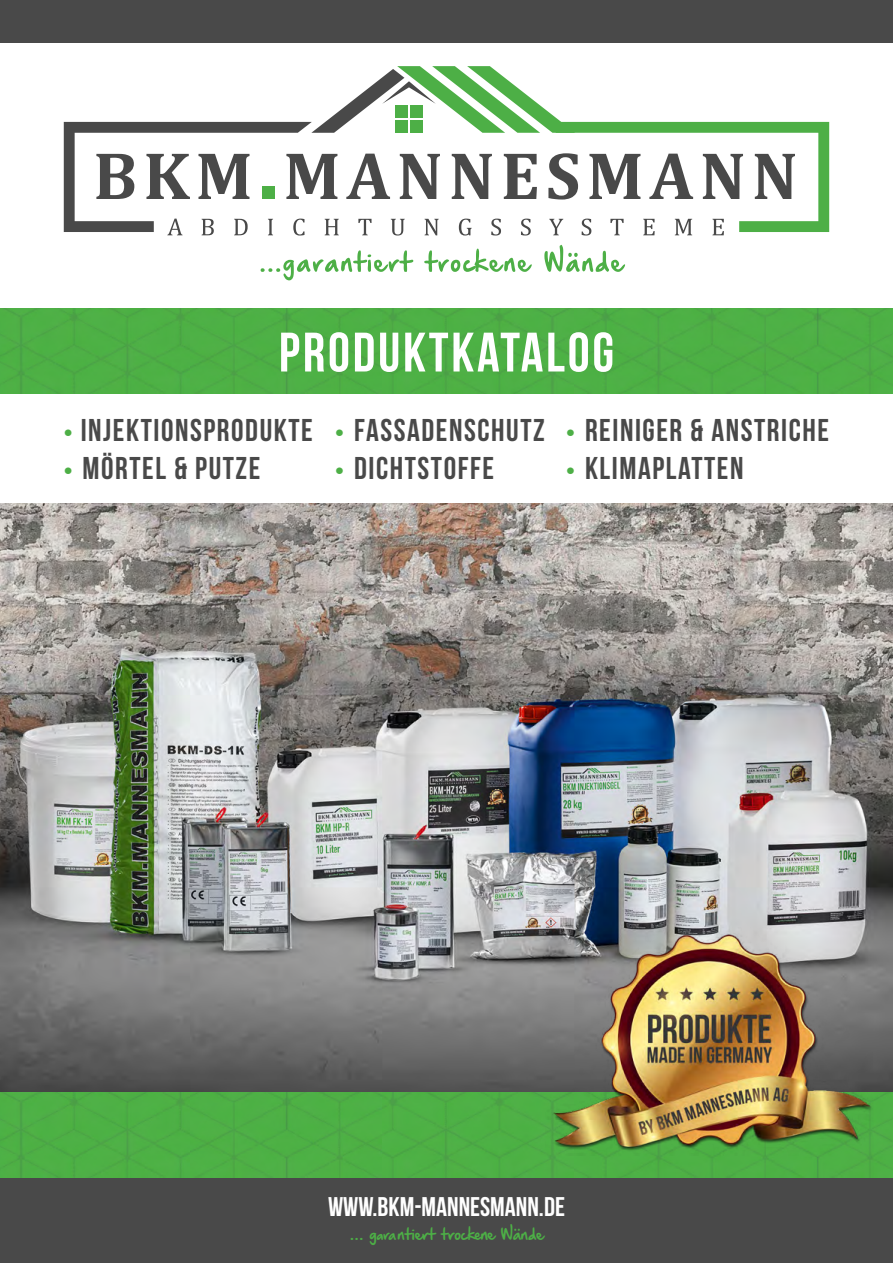
<style>
.page{position:relative;width:893px;height:1263px;background:#fff}
.page>*{position:absolute;margin:0;border:0;box-sizing:border-box;transform-origin:0 0}
.t1{font:700 55.5px "Bebas Neue";letter-spacing:.05em;color:#fff}
.t2{font:700 31.5px "Bebas Neue";letter-spacing:.05em;color:#494949}
.t3{font:700 27px "Bebas Neue";color:#fff}
.t4{font:19.5px "Hand Of Sean Pro";color:#4daf46}
.s1{font-family:"Myriad Pro";font-weight:400;color:#4daf46}
</style>
<div class="page">
<div style="left:0;top:0;width:893px;height:43px;background:#494949"></div>
<div style="left:0;top:1178px;width:893px;height:85px;background:#494949"></div>
<img style="left:0;top:504px;width:893px;height:589px">
<div style="left:0;top:1093px;width:893px;height:85px;background:#4db045"></div>
<img style="left:0;top:308px;width:893px;height:85px">
<img style="left:546px;top:927px;width:327px;height:228px">
<svg style="left:64px;top:66px;width:765px;height:170px"></svg>
<div style="left:263px;top:187px;width:12px;height:12px;background:#4daf46"></div>
<svg style="left:261px;top:250px;width:152px;height:30px"></svg>
<svg style="left:424px;top:249px;width:108px;height:23px"></svg>
<svg style="left:544px;top:245px;width:81px;height:27px"></svg>
<h1 class="t1" style="left:279px;top:322px;width:337px">PRODUKTKATALOG</h1>
<p class="t2" style="left:64px;top:413px;width:767px"><span class="s1">•</span> INJEKTIONSPRODUKTE <span class="s1">•</span> FASSADENSCHUTZ <span class="s1">•</span> REINIGER &amp; ANSTRICHE</p>
<p class="t2" style="left:64px;top:451px;width:198px"><span class="s1">•</span> MÖRTEL &amp; PUTZE</p>
<p class="t2" style="left:335px;top:451px;width:160px"><span class="s1">•</span> DICHTSTOFFE</p>
<p class="t2" style="left:566px;top:451px;width:179px"><span class="s1">•</span> KLIMAPLATTEN</p>
<p class="t3" style="left:328px;top:1192px;width:238px">WWW.BKM-MANNESMANN.DE</p>
<p class="t4" style="left:349px;top:1221px;width:196px">... garantiert trockene Wände</p>
</div>
